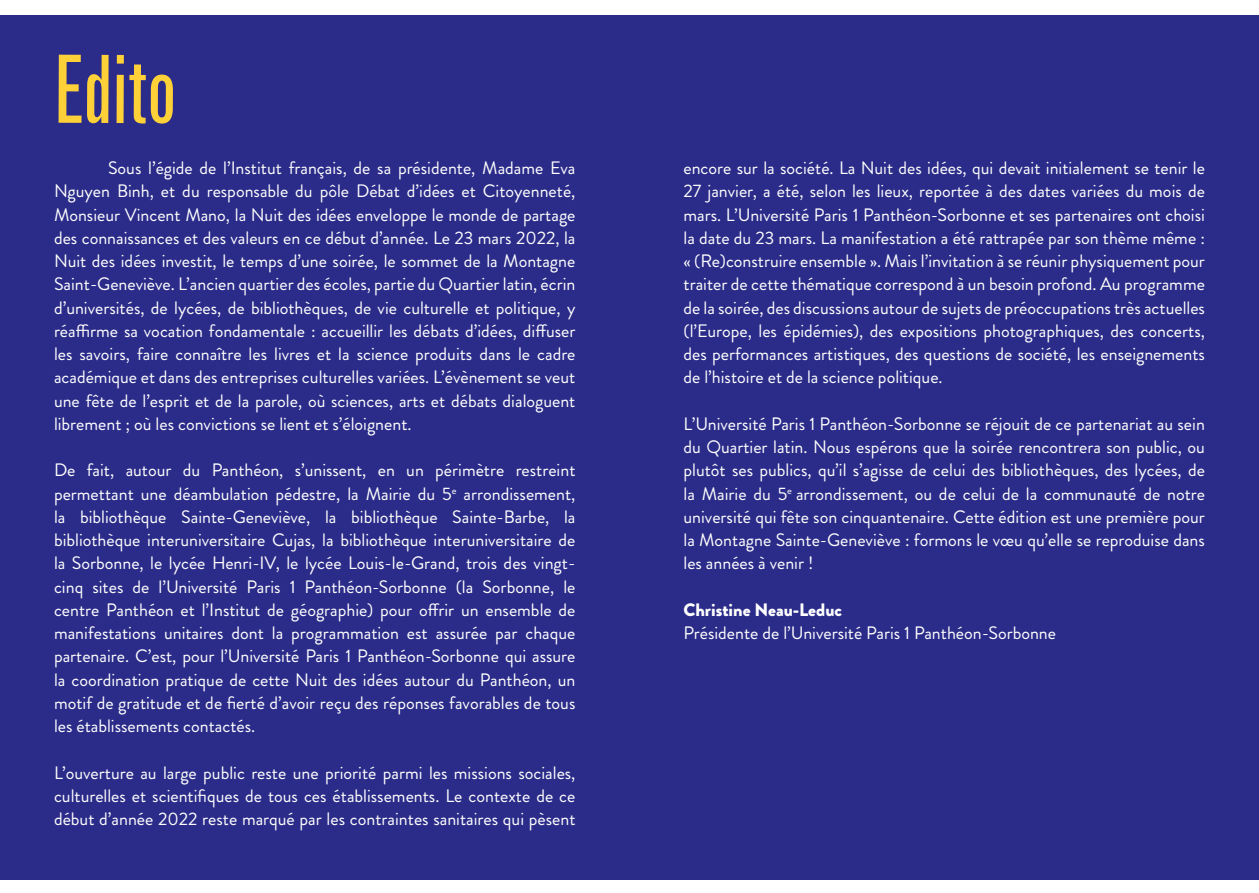
<style>
.page{position:relative;width:1259px;height:893px;background:#fff}
.page>*{position:absolute;margin:0;border:0;box-sizing:border-box;transform-origin:0 0}
.t1{font:93px "Grotesque MT Std Extra Cond";letter-spacing:-.005em;color:#ffd139}
.t2{font:18px/23.2px "Brandon Grotesque";color:#fff;text-align:justify}
.t3{font:900 18px "Brandon Grotesque";color:#fff}
</style>
<div class="page">
<div style="left:0;top:15px;width:1259px;height:864px;background:#2b2c89"></div>
<p class="t1" style="left:54px;top:34px;width:124px">Edito</p>
<p class="t2" style="left:54px;top:157px;width:523px;text-indent:54px">Sous l’égide de l’Institut français, de sa présidente, Madame Eva Nguyen Binh, et du responsable du pôle Débat d’idées et Citoyenneté, Monsieur Vincent Mano, la Nuit des idées enveloppe le monde de partage des connaissances et des valeurs en ce début d’année. Le 23 mars 2022, la Nuit des idées investit, le temps d’une soirée, le sommet de la Montagne Saint-Geneviève. L’ancien quartier des écoles, partie du Quartier latin, écrin d’universités, de lycées, de bibliothèques, de vie culturelle et politique, y réaffirme sa vocation fondamentale : accueillir les débats d’idées, diffuser les savoirs, faire connaître les livres et la science produits dans le cadre académique et dans des entreprises culturelles variées. L’évènement se veut une fête de l’esprit et de la parole, où sciences, arts et débats dialoguent librement ; où les convictions se lient et s’éloignent.</p>
<p class="t2" style="left:54px;top:459px;width:523px">De fait, autour du Panthéon, s’unissent, en un périmètre restreint permettant une déambulation pédestre, la Mairie du 5<sup>e</sup> arrondissement, la bibliothèque Sainte-Geneviève, la bibliothèque Sainte-Barbe, la bibliothèque interuniversitaire Cujas, la bibliothèque interuniversitaire de la Sorbonne, le lycée Henri-IV, le lycée Louis-le-Grand, trois des vingt&shy;cinq sites de l’Université Paris 1 Panthéon-Sorbonne (la Sorbonne, le centre Panthéon et l’Institut de géographie) pour offrir un ensemble de manifestations unitaires dont la programmation est assurée par chaque partenaire. C’est, pour l’Université Paris 1 Panthéon-Sorbonne qui assure la coordination pratique de cette Nuit des idées autour du Panthéon, un motif de gratitude et de fierté d’avoir reçu des réponses favorables de tous les établissements contactés.</p>
<p class="t2" style="left:54px;top:761px;width:523px">L’ouverture au large public reste une priorité parmi les missions sociales, culturelles et scientifiques de tous ces établissements. Le contexte de ce début d’année 2022 reste marqué par les contraintes sanitaires qui pèsent</p>
<p class="t2" style="left:683px;top:157px;width:523px">encore sur la société. La Nuit des idées, qui devait initialement se tenir le 27 janvier, a été, selon les lieux, reportée à des dates variées du mois de mars. L’Université Paris 1 Panthéon-Sorbonne et ses partenaires ont choisi la date du 23 mars. La manifestation a été rattrapée par son thème même : « (Re)construire ensemble ». Mais l’invitation à se réunir physiquement pour traiter de cette thématique correspond à un besoin profond. Au programme de la soirée, des discussions autour de sujets de préoccupations très actuelles (l’Europe, les épidémies), des expositions photographiques, des concerts, des performances artistiques, des questions de société, les enseignements de l’histoire et de la science politique.</p>
<p class="t2" style="left:683px;top:412px;width:523px">L’Université Paris 1 Panthéon-Sorbonne se réjouit de ce partenariat au sein du Quartier latin. Nous espérons que la soirée rencontrera son public, ou plutôt ses publics, qu’il s’agisse de celui des bibliothèques, des lycées, de la Mairie du 5<sup>e</sup> arrondissement, ou de celui de la communauté de notre université qui fête son cinquantenaire. Cette édition est une première pour la Montagne Sainte-Geneviève : formons le vœu qu’elle se reproduise dans les années à venir !</p>
<p class="t3" style="left:683px;top:597px;width:160px">Christine Neau-Leduc</p>
<p class="t2" style="left:683px;top:622px;width:374px">Présidente de l’Université Paris 1 Panthéon-Sorbonne</p>
</div>
